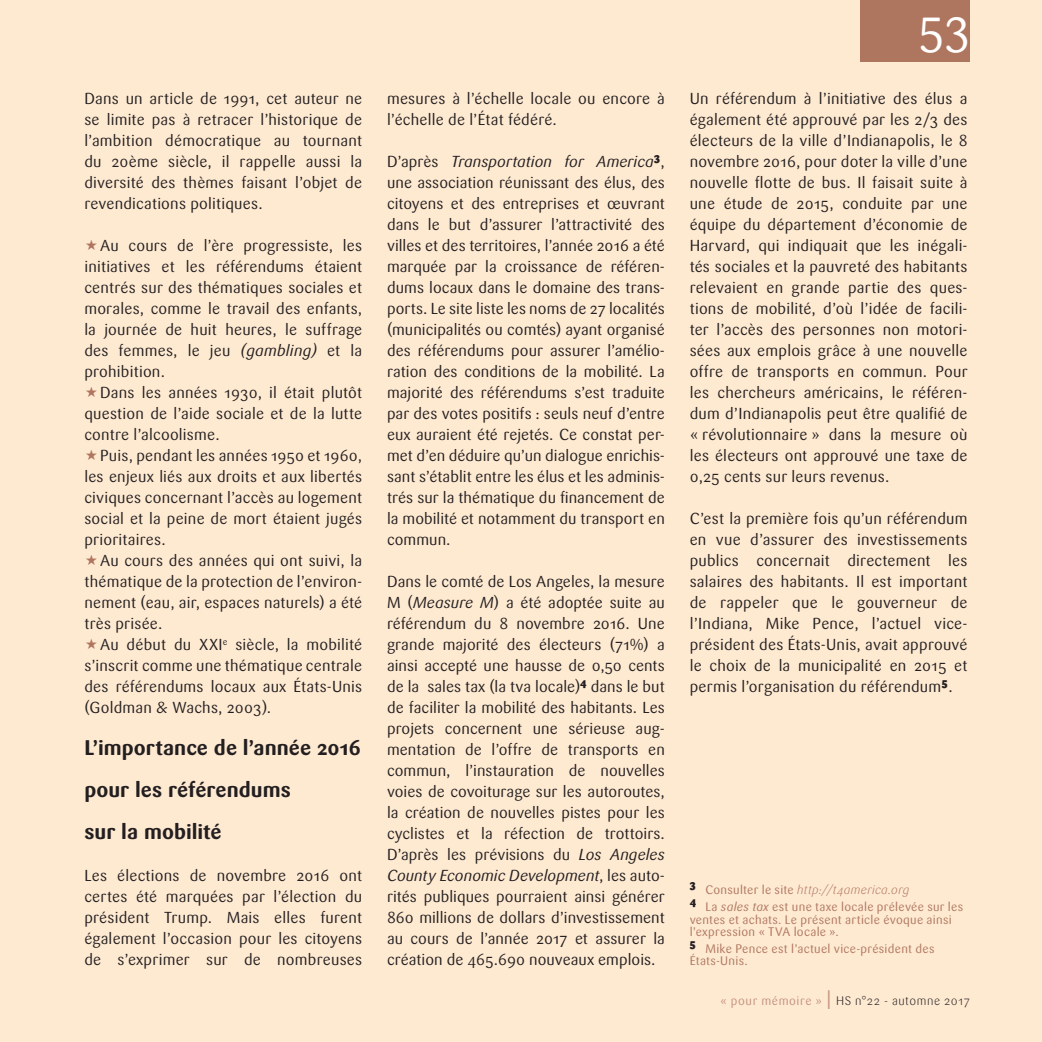
<style>
.page{position:relative;width:1042px;height:1042px;background:#fee9d1}
.page>*{position:absolute;margin:0;border:0;box-sizing:border-box;transform-origin:0 0}
.t1{font:49px "Sari";color:#fff}
.Titre_4{font:700 21px/42px "Sari";color:#231f20}
.texte_courant{font:15.75px/21px "Sari";letter-spacing:.015em;color:#231f20;text-align:justify}
.appel_de_note_bas_de{font:12.25px/12.2px "Sari";letter-spacing:.025em;color:#af765f}
.appel_de_note_bas_de-2{font:italic 300 12.25px "Sari";letter-spacing:.025em;color:#af765f}
.t2{font:300 12.25px "Sari";letter-spacing:.05em;color:#231f20}
.appel_de_note_bas_de-3{font:900 11.2px "Sari";color:#231f20}
.s1{font-style:italic}
.s2{font-weight:400;font-style:normal}
.s3{font-weight:400;color:#c4937f}
.s4{font-size:24.5px;color:#c4937f}
</style>
<div class="page">
<div style="left:861px;top:0;width:109px;height:62px;background:#af765f"></div>
<p class="texte_courant" style="left:84px;top:88px;width:279px">Dans un article de 1991, cet auteur ne se limite pas à retracer l’historique de l’ambition démocratique au tournant du 20ème siècle, il rappelle aussi la diversité des thèmes faisant l’objet de revendications politiques.</p>
<p class="texte_courant" style="left:84px;top:235px;width:279px;text-indent:16px">Au cours de l’ère progressiste, les initiatives et les référendums étaient centrés sur des thématiques sociales et morales, comme le travail des enfants, la journée de huit heures, le suffrage des femmes, le jeu <span class="s1">(gambling)</span> et la prohibition.</p>
<p class="texte_courant" style="left:84px;top:382px;width:279px;text-indent:16px">Dans les années 1930, il était plutôt question de l’aide sociale et de la lutte contre l’alcoolisme.</p>
<p class="texte_courant" style="left:84px;top:445px;width:279px;text-indent:16px">Puis, pendant les années 1950 et 1960, les enjeux liés aux droits et aux libertés civiques concernant l’accès au logement social et la peine de mort étaient jugés prioritaires.</p>
<p class="texte_courant" style="left:84px;top:550px;width:279px;text-indent:16px">Au cours des années qui ont suivi, la thématique de la protection de l’environ&shy;nement (eau, air, espaces naturels) a été très prisée.</p>
<p class="texte_courant" style="left:84px;top:634px;width:279px;text-indent:16px">Au début du XXI<sup>e</sup> siècle, la mobilité s’inscrit comme une thématique centrale des référendums locaux aux États-Unis (Goldman &amp; Wachs, 2003).</p>
<p class="Titre_4" style="left:84px;top:727px;width:278px">L’importance de l’année 2016 pour les référendums<br>sur la mobilité</p>
<p class="texte_courant" style="left:84px;top:865px;width:279px">Les élections de novembre 2016 ont certes été marquées par l’élection du président Trump. Mais elles furent également l’occasion pour les citoyens de s’exprimer sur de nombreuses</p>
<p class="texte_courant" style="left:387px;top:88px;width:279px">mesures à l’échelle locale ou encore à l’échelle de l’État fédéré.</p>
<p class="texte_courant" style="left:387px;top:151px;width:279px">D’après <span class="s1">Transportation for America</span><sup>3</sup>, une association réunissant des élus, des citoyens et des entreprises et œuvrant dans le but d’assurer l’attractivité des villes et des territoires, l’année 2016 a été marquée par la croissance de référen&shy;dums locaux dans le domaine des trans&shy;ports. Le site liste les noms de 27 localités (municipalités ou comtés) ayant organisé des référendums pour assurer l’amélio&shy;ration des conditions de la mobilité. La majorité des référendums s’est traduite par des votes positifs : seuls neuf d’entre eux auraient été rejetés. Ce constat per&shy;met d’en déduire qu’un dialogue enrichis&shy;sant s’établit entre les élus et les adminis&shy;trés sur la thématique du financement de la mobilité et notamment du transport en commun.</p>
<p class="texte_courant" style="left:387px;top:571px;width:279px">Dans le comté de Los Angeles, la mesure M (<span class="s1">Measure M</span>) a été adoptée suite au référendum du 8 novembre 2016. Une grande majorité des électeurs (71%) a ainsi accepté une hausse de 0,50 cents de la sales tax (la tva locale)<sup>4</sup> dans le but de faciliter la mobilité des habitants. Les projets concernent une sérieuse aug&shy;mentation de l’offre de transports en commun, l’instauration de nouvelles voies de covoiturage sur les autoroutes, la création de nouvelles pistes pour les cyclistes et la réfection de trottoirs.<br>D’après les prévisions du <span class="s1">Los Angeles County Economic Development</span>, les auto&shy;rités publiques pourraient ainsi générer 860 millions de dollars d’investissement au cours de l’année 2017 et assurer la création de 465.690 nouveaux emplois.</p>
<h1 class="t1" style="left:918px;top:-2px;width:54px">53</h1>
<p class="texte_courant" style="left:690px;top:88px;width:279px">Un référendum à l’initiative des élus a également été approuvé par les 2/3 des électeurs de la ville d’Indianapolis, le 8 novembre 2016, pour doter la ville d’une nouvelle flotte de bus. Il faisait suite à une étude de 2015, conduite par une équipe du département d’économie de Harvard, qui indiquait que les inégali&shy;tés sociales et la pauvreté des habitants relevaient en grande partie des ques&shy;tions de mobilité, d’où l’idée de facili&shy;ter l’accès des personnes non motori&shy;sées aux emplois grâce à une nouvelle offre de transports en commun. Pour les chercheurs américains, le référen&shy;dum d’Indianapolis peut être qualifié de « révolutionnaire » dans la mesure où les électeurs ont approuvé une taxe de 0,25 cents sur leurs revenus.</p>
<p class="texte_courant" style="left:690px;top:508px;width:279px">C’est la première fois qu’un référendum en vue d’assurer des investissements publics concernait directement les salaires des habitants. Il est important de rappeler que le gouverneur de l’Indiana, Mike Pence, l’actuel vice&shy;président des États-Unis, avait approuvé le choix de la municipalité en 2015 et permis l’organisation du référendum<sup>5</sup>.</p>
<p class="appel_de_note_bas_de-3" style="left:690px;top:877px;width:7px">3</p>
<p class="appel_de_note_bas_de-2" style="left:705px;top:883px;width:205px"><span class="s2">Consulter le site</span> http://t4america.org</p>
<p class="appel_de_note_bas_de-3" style="left:690px;top:894px;width:8px">4</p>
<p class="appel_de_note_bas_de" style="left:690px;top:901px;width:275px;text-indent:16px">La <span class="s1">sales tax</span> est une taxe locale prélevée sur les ventes et achats. Le présent article évoque ainsi l’expression « TVA locale ».</p>
<p class="appel_de_note_bas_de-3" style="left:690px;top:936px;width:7px">5</p>
<p class="appel_de_note_bas_de" style="left:690px;top:943px;width:246px;text-indent:16px">Mike Pence est l’actuel vice-président des<br>États-Unis.</p>
<p class="t2" style="left:720px;top:993px;width:251px"><span class="s3">« pour mémoire »</span> <span class="s4">l</span> HS n°22 - automne 2017</p>
</div>
